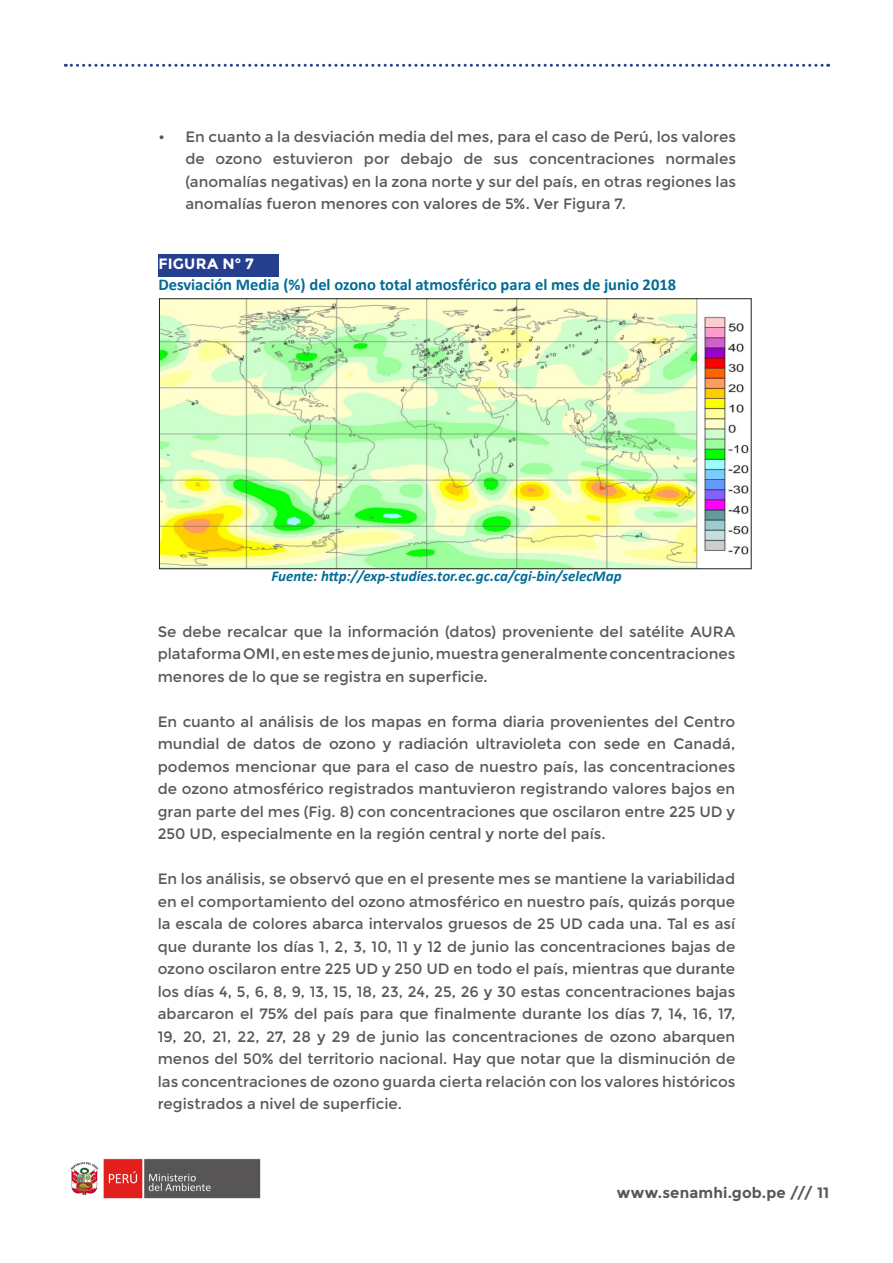
<style>
.page{position:relative;width:893px;height:1263px;background:#fff}
.page>*{position:absolute;margin:0;border:0;box-sizing:border-box;transform-origin:0 0}
.tex-_de_gráfico_nro{font:700 16.5px "Calibri";color:#006c95}
.t1{font:15px/22.5px "Montserrat";color:#57585a;text-align:justify}
.t2{font:italic 700 15px "Calibri";color:#006c95}
.t3{font:700 15px "Montserrat";letter-spacing:.01em;color:#57585a}
.tex-_de_gráfico_nro-2{font:700 15px "Montserrat";letter-spacing:.01em;color:#fff}
</style>
<div class="page">
<svg style="left:65px;top:64px;width:764px;height:3px"></svg>
<img style="left:70px;top:1158px;width:191px;height:41px">
<div style="left:158px;top:254px;width:121px;height:23px;background:#253f8e"></div>
<img style="left:161px;top:300px;width:588px;height:267px">
<div style="left:159px;top:298px;width:593px;height:271px;border:1px solid #231f20"></div>
<p class="t1" style="left:185px;top:125px;width:552px;text-indent:-27px">• En cuanto a la desviación media del mes, para el caso de Perú, los valores de ozono estuvieron por debajo de sus concentraciones normales (anomalías negativas) en la zona norte y sur del país, en otras regiones las anomalías fueron menores con valores de 5%. Ver Figura 7.</p>
<p class="tex-_de_gráfico_nro-2" style="left:158px;top:255px;width:97px">FIGURA N° 7</p>
<p class="tex-_de_gráfico_nro" style="left:158px;top:273px;width:519px">Desviación Media (%) del ozono total atmosférico para el mes de junio 2018</p>
<p class="t2" style="left:271px;top:565px;width:352px">Fuente: http://exp-studies.tor.ec.gc.ca/cgi-bin/selecMap</p>
<p class="t1" style="left:158px;top:620px;width:579px">Se debe recalcar que la información (datos) proveniente del satélite AURA plataforma OMI, en este mes de junio, muestra generalmente concentraciones menores de lo que se registra en superficie.</p>
<p class="t1" style="left:158px;top:710px;width:579px">En cuanto al análisis de los mapas en forma diaria provenientes del Centro mundial de datos de ozono y radiación ultravioleta con sede en Canadá, podemos mencionar que para el caso de nuestro país, las concentraciones de ozono atmosférico registrados mantuvieron registrando valores bajos en gran parte del mes (Fig. 8) con concentraciones que oscilaron entre 225 UD y 250 UD, especialmente en la región central y norte del país.</p>
<p class="t1" style="left:158px;top:868px;width:579px">En los análisis, se observó que en el presente mes se mantiene la variabilidad en el comportamiento del ozono atmosférico en nuestro país, quizás porque la escala de colores abarca intervalos gruesos de 25 UD cada una. Tal es así que durante los días 1, 2, 3, 10, 11 y 12 de junio las concentraciones bajas de ozono oscilaron entre 225 UD y 250 UD en todo el país, mientras que durante los días 4, 5, 6, 8, 9, 13, 15, 18, 23, 24, 25, 26 y 30 estas concentraciones bajas abarcaron el 75% del país para que finalmente durante los días 7, 14, 16, 17, 19, 20, 21, 22, 27, 28 y 29 de junio las concentraciones de ozono abarquen menos del 50% del territorio nacional. Hay que notar que la disminución de las concentraciones de ozono guarda cierta relación con los valores históricos registrados a nivel de superficie.</p>
<p class="t3" style="left:617px;top:1184px;width:214px">www.senamhi.gob.pe /// 11</p>
</div>
